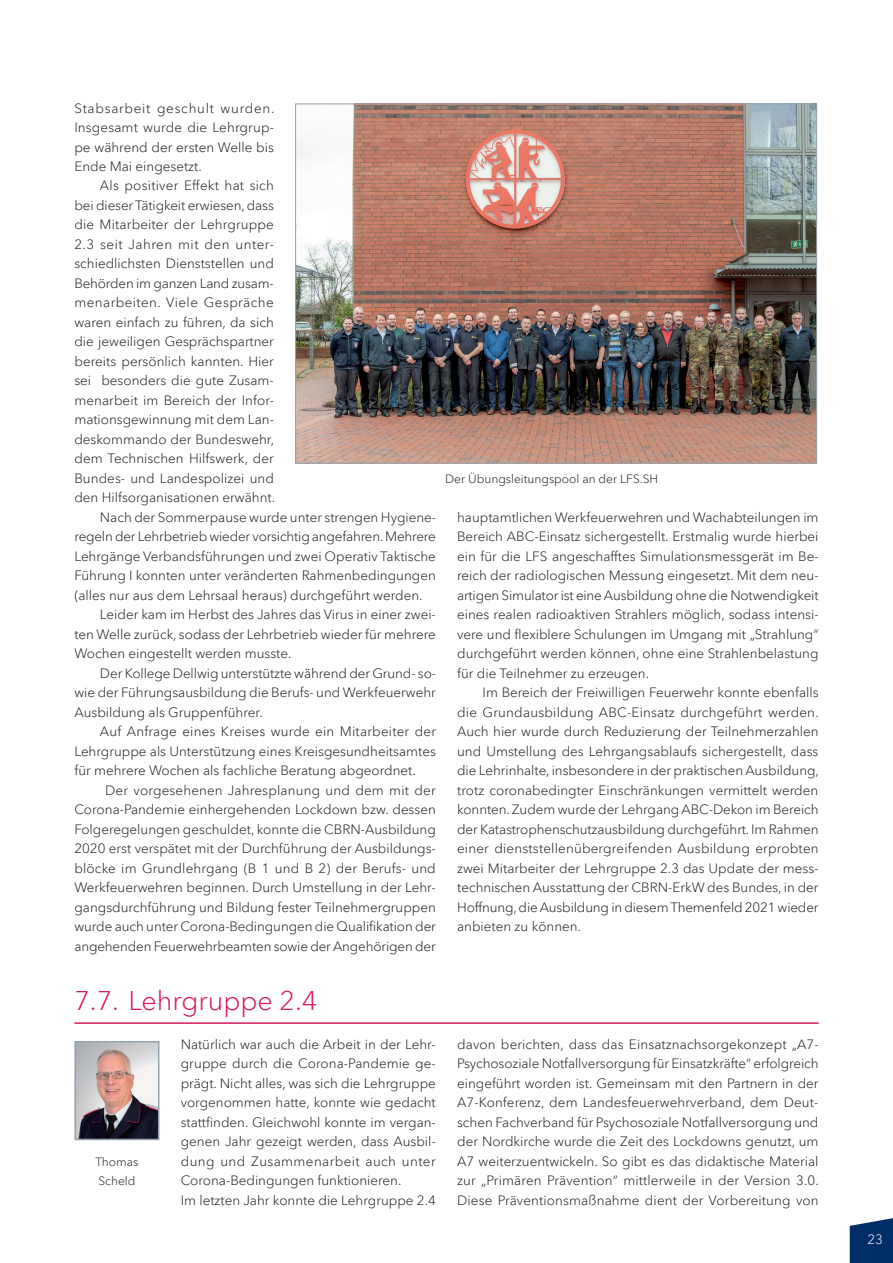
<style>
.page{position:relative;width:893px;height:1263px;background:#fff}
.page>*{position:absolute;margin:0;border:0;box-sizing:border-box;transform-origin:0 0}
.t1{font:300 27px "Avenir Next LT Pro";color:#d91b57}
.t2{font:300 13.5px/19.5px "Avenir Next LT Pro";color:#231f20;text-align:justify}
.t3{font:300 13.5px "Avenir Next LT Pro";letter-spacing:.03em;color:#231f20}
.t4{font:300 13.5px "Avenir Next LT Pro";letter-spacing:.02em;color:#231f20}
.t5{font:300 13.5px "Avenir Next LT Pro";letter-spacing:.035em;color:#231f20}
.t6{font:300 13.5px "Avenir Next LT Pro";color:#fff}
.t7{font:300 12px/19.5px "Avenir Next LT Pro";color:#231f20}
</style>
<div class="page">
<svg style="left:850px;top:1218px;width:43px;height:45px"></svg>
<hr style="left:74px;top:1022px;width:745px;height:2px;background:#d91b57">
<img style="left:77px;top:1044px;width:79px;height:93px">
<div style="left:74px;top:1041px;width:85px;height:99px;border:2px solid #94a2ae"></div>
<img style="left:297px;top:106px;width:518px;height:356px">
<p class="t2" style="left:74px;top:98px;width:202px">Stabsarbeit geschult wurden.<br>Insgesamt wurde die Lehrgrup&shy;pe während der ersten Welle bis Ende Mai eingesetzt.</p>
<p class="t4" style="left:100px;top:178px;width:176px">Als positiver Effekt hat sich</p>
<p class="t2" style="left:74px;top:196px;width:201px">bei dieser Tätigkeit erwiesen, dass</p>
<p class="t2" style="left:74px;top:215px;width:201px">die Mitarbeiter der Lehrgruppe</p>
<p class="t5" style="left:74px;top:236px;width:201px">2.3 seit Jahren mit den unter-</p>
<p class="t2" style="left:74px;top:254px;width:201px">schiedlichsten Dienststellen und</p>
<p class="t2" style="left:74px;top:274px;width:201px">Behörden im ganzen Land zusam-</p>
<p class="t3" style="left:74px;top:295px;width:201px">menarbeiten. Viele Gespräche</p>
<p class="t2" style="left:74px;top:312px;width:201px">waren einfach zu führen, da sich</p>
<p class="t2" style="left:74px;top:332px;width:201px">die jeweiligen Gesprächspartner</p>
<p class="t2" style="left:74px;top:351px;width:201px">bereits persönlich kannten. Hier</p>
<p class="t2" style="left:74px;top:371px;width:201px">sei besonders die gute Zusam-</p>
<p class="t2" style="left:74px;top:390px;width:201px">menarbeit im Bereich der Infor-</p>
<p class="t2" style="left:74px;top:410px;width:201px">mationsgewinnung mit dem Lan-</p>
<p class="t2" style="left:74px;top:429px;width:201px">deskommando der Bundeswehr,</p>
<p class="t2" style="left:74px;top:449px;width:201px">dem Technischen Hilfswerk, der</p>
<p class="t2" style="left:74px;top:468px;width:201px">Bundes- und Landespolizei und</p>
<p class="t2" style="left:74px;top:488px;width:202px">den Hilfsorganisationen erwähnt.</p>
<p class="t2" style="left:100px;top:507px;width:338px">Nach der Sommerpause wurde unter strengen Hygiene-</p>
<p class="t2" style="left:74px;top:527px;width:363px">regeln der Lehrbetrieb wieder vorsichtig angefahren. Mehrere</p>
<p class="t2" style="left:74px;top:546px;width:363px">Lehrgänge Verbandsführungen und zwei Operativ Taktische</p>
<p class="t2" style="left:74px;top:566px;width:363px">Führung I konnten unter veränderten Rahmenbedingungen</p>
<p class="t2" style="left:74px;top:585px;width:350px">(alles nur aus dem Lehrsaal heraus) durchgeführt werden.</p>
<p class="t2" style="left:100px;top:605px;width:337px">Leider kam im Herbst des Jahres das Virus in einer zwei-</p>
<p class="t2" style="left:74px;top:624px;width:363px">ten Welle zurück, sodass der Lehrbetrieb wieder für mehrere</p>
<p class="t2" style="left:74px;top:644px;width:219px">Wochen eingestellt werden musste.</p>
<p class="t2" style="left:100px;top:663px;width:338px">Der Kollege Dellwig unterstützte während der Grund- so-</p>
<p class="t2" style="left:74px;top:683px;width:363px">wie der Führungsausbildung die Berufs- und Werkfeuerwehr</p>
<p class="t2" style="left:74px;top:702px;width:190px">Ausbildung als Gruppenführer.</p>
<p class="t2" style="left:100px;top:722px;width:338px">Auf Anfrage eines Kreises wurde ein Mitarbeiter der</p>
<p class="t2" style="left:74px;top:741px;width:363px">Lehrgruppe als Unterstützung eines Kreisgesundheitsamtes</p>
<p class="t2" style="left:74px;top:761px;width:343px">für mehrere Wochen als fachliche Beratung abgeordnet.</p>
<p class="t2" style="left:105px;top:780px;width:332px">Der vorgesehenen Jahresplanung und dem mit der</p>
<p class="t2" style="left:74px;top:800px;width:363px">Corona-Pandemie einhergehenden Lockdown bzw. dessen</p>
<p class="t2" style="left:74px;top:819px;width:363px">Folgeregelungen geschuldet, konnte die CBRN-Ausbildung</p>
<p class="t2" style="left:74px;top:839px;width:363px">2020 erst verspätet mit der Durchführung der Ausbildungs-</p>
<p class="t2" style="left:74px;top:858px;width:363px">blöcke im Grundlehrgang (B 1 und B 2) der Berufs- und</p>
<p class="t2" style="left:74px;top:878px;width:363px">Werkfeuerwehren beginnen. Durch Umstellung in der Lehr-</p>
<p class="t2" style="left:74px;top:897px;width:363px">gangsdurchführung und Bildung fester Teilnehmergruppen</p>
<p class="t2" style="left:74px;top:917px;width:363px">wurde auch unter Corona-Bedingungen die Qualifikation der</p>
<p class="t2" style="left:74px;top:936px;width:363px">angehenden Feuerwehrbeamten sowie der Angehörigen der</p>
<p class="t7" style="left:445px;top:469px;width:215px">Der Übungsleitungspool an der LFS.SH</p>
<p class="t2" style="left:457px;top:507px;width:363px">hauptamtlichen Werkfeuerwehren und Wachabteilungen im Bereich ABC-Einsatz sichergestellt. Erstmalig wurde hierbei ein für die LFS angeschafftes Simulationsmessgerät im Be&shy;reich der radiologischen Messung eingesetzt. Mit dem neu&shy;artigen Simulator ist eine Ausbildung ohne die Notwendigkeit eines realen radioaktiven Strahlers möglich, sodass intensi&shy;vere und flexiblere Schulungen im Umgang mit „Strahlung“ durchgeführt werden können, ohne eine Strahlenbelastung für die Teilnehmer zu erzeugen.</p>
<p class="t2" style="left:457px;top:683px;width:363px;text-indent:26px">Im Bereich der Freiwilligen Feuerwehr konnte ebenfalls die Grundausbildung ABC-Einsatz durchgeführt werden.<br>Auch hier wurde durch Reduzierung der Teilnehmerzahlen und Umstellung des Lehrgangsablaufs sichergestellt, dass die Lehrinhalte, insbesondere in der praktischen Ausbildung, trotz coronabedingter Einschränkungen vermittelt werden konnten. Zudem wurde der Lehrgang ABC-Dekon im Bereich der Katastrophenschutzausbildung durchgeführt. Im Rahmen einer dienststellenübergreifenden Ausbildung erprobten zwei Mitarbeiter der Lehrgruppe 2.3 das Update der mess&shy;technischen Ausstattung der CBRN-ErkW des Bundes, in der Hoffnung, die Ausbildung in diesem Themenfeld 2021 wieder anbieten zu können.</p>
<h1 class="t1" style="left:74px;top:984px;width:245px">7.7. Lehrgruppe 2.4</h1>
<p class="t7" style="left:95px;top:1152px;width:44px">Thomas<br>Scheld</p>
<p class="t2" style="left:181px;top:1034px;width:257px;text-align:left">Natürlich war auch die Arbeit in der Lehr&shy;gruppe durch die Corona-Pandemie ge&shy;prägt. Nicht alles, was sich die Lehrgruppe vorgenommen hatte, konnte wie gedacht stattfinden. Gleichwohl konnte im vergan&shy;genen Jahr gezeigt werden, dass Ausbil&shy;dung und Zusammenarbeit auch unter Corona-Bedingungen funktionieren.<br>Im letzten Jahr konnte die Lehrgruppe 2.4</p>
<p class="t2" style="left:457px;top:1034px;width:363px">davon berichten, dass das Einsatznachsorgekonzept „A7- Psychosoziale Notfallversorgung für Einsatzkräfte“ erfolgreich eingeführt worden ist. Gemeinsam mit den Partnern in der A7-Konferenz, dem Landesfeuerwehrverband, dem Deut&shy;schen Fachverband für Psychosoziale Notfallversorgung und der Nordkirche wurde die Zeit des Lockdowns genutzt, um A7 weiterzuentwickeln. So gibt es das didaktische Material zur „Primären Prävention“ mittlerweile in der Version 3.0.<br>Diese Präventionsmaßnahme dient der Vorbereitung von</p>
<p class="t6" style="left:867px;top:1231px;width:17px">23</p>
</div>
